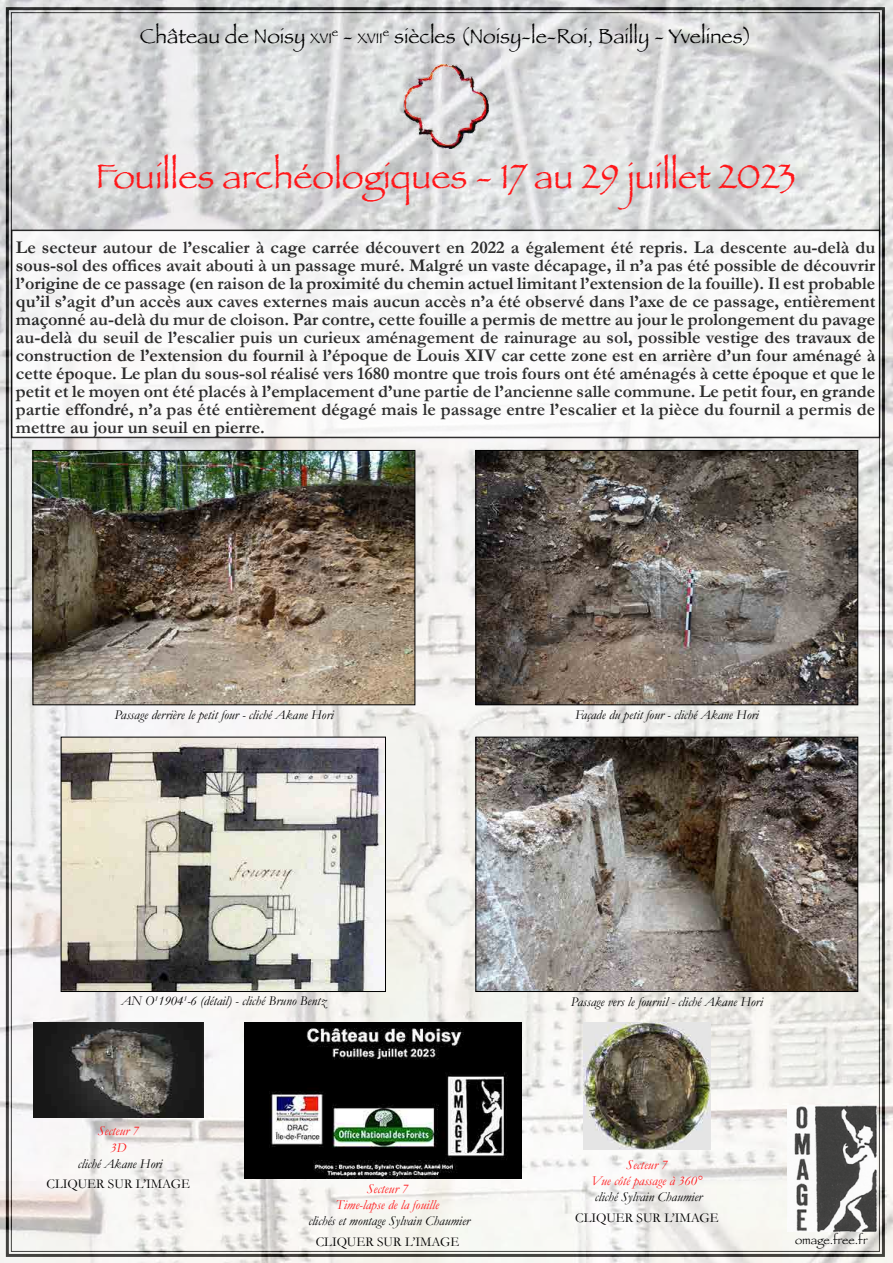
<style>
.page{position:relative;width:893px;height:1263px;background:#fff}
.page>*{position:absolute;margin:0;border:0;box-sizing:border-box;transform-origin:0 0}
.t1{font:36px "Papyrus";color:#ff171a}
.t2{font:21px "Papyrus";color:#000}
.t3{font:700 18px/18px "Garamond";color:#000;text-align:justify}
.t4{font:14.7px "Papyrus";color:#000}
.t5{font:italic 13.5px "Garamond";color:#000}
.t6{font:italic 13.5px/16.2px "Garamond";color:#ff171a;text-align:center}
.t7{font:13.5px "Garamond";color:#000}
.t8{font:12px "Papyrus";color:#000}
.s1{font-size:14.7px}
.s2{font-size:21px}
</style>
<div class="page">
<img style="left:0;top:0;width:893px;height:1263px">
<img style="left:403px;top:64px;width:85px;height:84px">
<img style="left:787px;top:1106px;width:89px;height:125px">
<img style="left:63px;top:739px;width:321px;height:251px">
<div style="left:61px;top:737px;width:325px;height:255px;border:1px solid #000"></div>
<img style="left:33px;top:1023px;width:170px;height:95px">
<div style="left:12px;top:230px;width:868px;height:207px;background:#fff"></div>
<div style="left:11px;top:230px;width:869px;height:208px;border:2px solid #000"></div>
<img style="left:245px;top:1023px;width:276px;height:155px">
<img style="left:583px;top:1023px;width:128px;height:127px">
<img style="left:477px;top:739px;width:379px;height:251px">
<div style="left:475px;top:737px;width:383px;height:255px;border:1px solid #000"></div>
<img style="left:477px;top:452px;width:379px;height:251px">
<div style="left:475px;top:450px;width:383px;height:255px;border:1px solid #000"></div>
<img style="left:35px;top:452px;width:378px;height:251px">
<div style="left:33px;top:450px;width:382px;height:255px;border:1px solid #000"></div>
<p class="t2" style="left:140px;top:23px;width:194px">Château de Noisy <span class="s1">XVI</span></p>
<p class="t4" style="left:332px;top:29px;width:52px"><sup>e</sup> <span class="s2">-</span> XVII</p>
<p class="t2" style="left:383px;top:23px;width:370px"><sup>e</sup> siècles (Noisy-le-Roi, Bailly - Yvelines)</p>
<h1 class="t1" style="left:95px;top:154px;width:702px">Fouilles archéologiques - 17 au 29 juillet 2023</h1>
<p class="t3" style="left:16px;top:238px;width:861px">Le secteur autour de l’escalier à cage carrée découvert en 2022 a également été repris. La descente au-delà du sous-sol des offices avait abouti à un passage muré. Malgré un vaste décapage, il n’a pas été possible de découvrir l’origine de ce passage (en raison de la proximité du chemin actuel limitant l’extension de la fouille). Il est probable qu’il s’agit d’un accès aux caves externes mais aucun accès n’a été observé dans l’axe de ce passage, entièrement maçonné au-delà du mur de cloison. Par contre, cette fouille a permis de mettre au jour le prolongement du pavage au-delà du seuil de l’escalier puis un curieux aménagement de rainurage au sol, possible vestige des travaux de construction de l’extension du fournil à l’époque de Louis XIV car cette zone est en arrière d’un four aménagé à cette époque. Le plan du sous-sol réalisé vers 1680 montre que trois fours ont été aménagés à cette époque et que le petit et le moyen ont été placés à l’emplacement d’une partie de l’ancienne salle commune. Le petit four, en grande partie effondré, n’a pas été entièrement dégagé mais le passage entre l’escalier et la pièce du fournil a permis de mettre au jour un seuil en pierre.</p>
<p class="t5" style="left:114px;top:707px;width:221px">Passage derrière le petit four - cliché Akane Hori</p>
<p class="t5" style="left:575px;top:707px;width:185px">Façade du petit four - cliché Akane Hori</p>
<p class="t5" style="left:121px;top:993px;width:207px">AN O<sup>1</sup>1904<sup>1</sup>-6 (détail) - cliché Bruno Bentz</p>
<p class="t6" style="left:98px;top:1123px;width:43px">Secteur 7<br>3D</p>
<p class="t5" style="left:78px;top:1155px;width:86px">cliché Akane Hori</p>
<p class="t7" style="left:47px;top:1176px;width:145px">CLIQUER SUR L’IMAGE</p>
<p class="t6" style="left:336px;top:1180px;width:105px">Secteur 7<br>Time-lapse de la fouille</p>
<p class="t5" style="left:308px;top:1213px;width:163px">clichés et montage Sylvain Chaumier</p>
<p class="t7" style="left:316px;top:1233px;width:145px">CLIQUER SUR L’IMAGE</p>
<p class="t5" style="left:571px;top:993px;width:193px">Passage vers le fournil - cliché Akane Hori</p>
<p class="t6" style="left:591px;top:1156px;width:113px">Secteur 7<br>Vue côté passage à 360°</p>
<p class="t5" style="left:595px;top:1189px;width:109px">cliché Sylvain Chaumier</p>
<p class="t7" style="left:575px;top:1209px;width:145px">CLIQUER SUR L’IMAGE</p>
<p class="t8" style="left:795px;top:1232px;width:74px">omage.free.fr</p>
</div>
